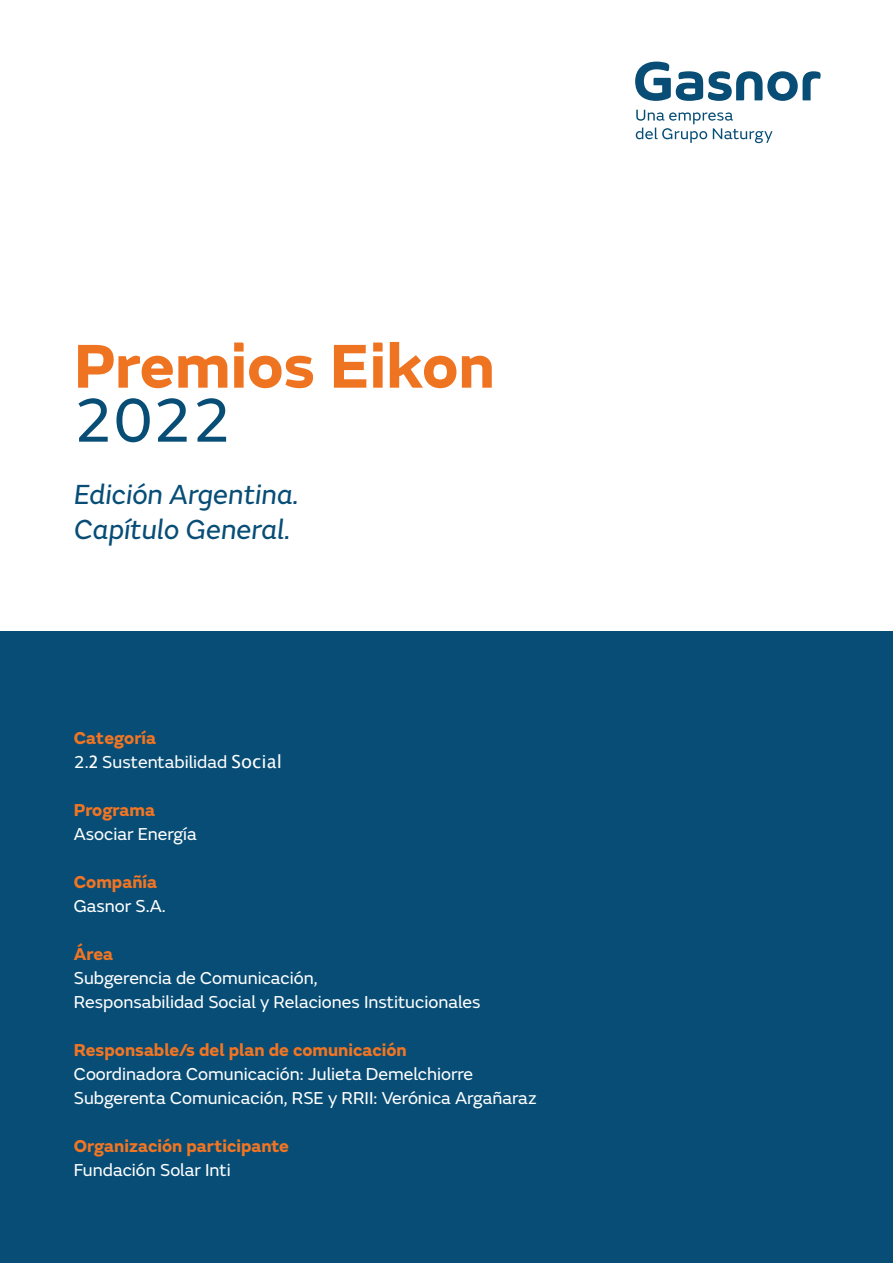
<style>
.page{position:relative;width:893px;height:1263px;background:#fff}
.page>*{position:absolute;margin:0;border:0;box-sizing:border-box;transform-origin:0 0}
.t1{font:700 64.5px "FS Emeric";color:#ef7422}
.t2{font:64.5px "FS Emeric";color:#074d76}
.t3{font:italic 28.8px/34.5px "FS Emeric";color:#074d76}
.t4{font:18px/24px "FS Emeric";color:#fff}
.t5{font:700 18px "FS Emeric";color:#f17522}
.s1{font-weight:700;color:#f17522}
.s2{font-family:"Adobe Fan Heiti Std";font-weight:700;font-size:16.5px}
.s3{font-family:"Lucida Sans Unicode"}
</style>
<div class="page">
<div style="left:0;top:631px;width:893px;height:632px;background:#074d76"></div>
<svg style="left:635px;top:62px;width:186px;height:39px"></svg>
<svg style="left:636px;top:110px;width:136px;height:33px"></svg>
<h1 class="t1" style="left:74px;top:315px;width:422px">Premios Eikon</h1>
<h1 class="t2" style="left:74px;top:374px;width:159px">2022</h1>
<h2 class="t3" style="left:74px;top:475px;width:226px">Edición Argentina.<br>Capítulo General.</h2>
<p class="t4" style="left:74px;top:724px;width:209px"><span class="s1">Categoría<br></span>2.<span class="s2">2</span> Sustentabilidad <span class="s3">Social</span></p>
<p class="t5" style="left:74px;top:795px;width:83px">Programa</p>
<p class="t4" style="left:74px;top:820px;width:124px">Asociar Energía</p>
<p class="t5" style="left:74px;top:867px;width:85px">Compañía</p>
<p class="t4" style="left:74px;top:892px;width:93px">Gasnor S.A.</p>
<p class="t5" style="left:74px;top:939px;width:41px">Área</p>
<p class="t4" style="left:74px;top:964px;width:408px">Subgerencia de Comunicación,<br>Responsabilidad Social y Relaciones Institucionales</p>
<p class="t5" style="left:74px;top:1035px;width:334px">Responsable/s del plan de comunicación</p>
<p class="t4" style="left:74px;top:1060px;width:464px">Coordinadora Comunicación: Julieta Demelchiorre<br>Subgerenta Comunicación, RSE y RRII: Verónica Argañaraz</p>
<p class="t5" style="left:74px;top:1131px;width:217px">Organización participante</p>
<p class="t4" style="left:74px;top:1156px;width:158px">Fundación Solar Inti</p>
</div>
